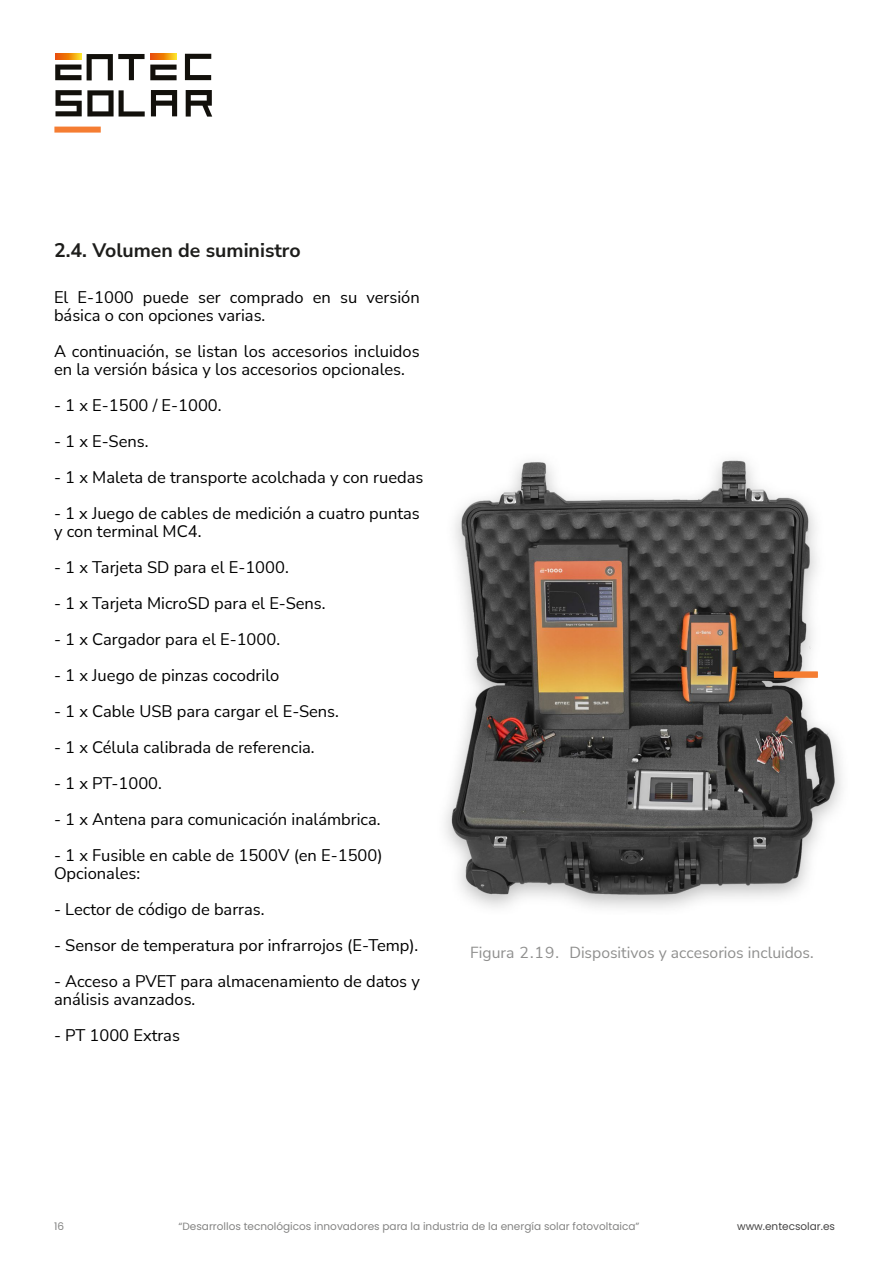
<style>
.page{position:relative;width:893px;height:1263px;background:#fff}
.page>*{position:absolute;margin:0;border:0;box-sizing:border-box;transform-origin:0 0}
.t1{font:700 19.5px "Nunito Sans";color:#1d1d1b}
.t2{font:16.5px/18px "Nunito Sans";color:#000}
.t3{font:15.75px "Nunito Sans";color:#8f8f8e}
.t4{font:10.5px "Poppins";color:#838382}
.t5{font:10.5px "Poppins";color:#454444}
</style>
<div class="page">
<div style="left:54px;top:127px;width:47px;height:6px;background:#f57d32"></div>
<svg style="left:55px;top:54px;width:26px;height:5px"></svg>
<svg style="left:55px;top:65px;width:26px;height:15px"></svg>
<svg style="left:87px;top:54px;width:90px;height:26px"></svg>
<svg style="left:185px;top:54px;width:26px;height:26px"></svg>
<svg style="left:151px;top:90px;width:26px;height:26px"></svg>
<svg style="left:186px;top:90px;width:26px;height:27px"></svg>
<svg style="left:56px;top:90px;width:89px;height:27px"></svg>
<img style="left:445px;top:459px;width:397px;height:449px">
<div style="left:774px;top:672px;width:44px;height:6px;background:#f57d32"></div>
<p class="t1" style="left:54px;top:236px;width:248px">2.4. Volumen de suministro</p>
<p class="t2" style="left:54px;top:288px;width:367px">El E-1000 puede ser comprado en su versión básica o con opciones varias.</p>
<p class="t2" style="left:54px;top:342px;width:367px">A continuación, se listan los accesorios incluidos en la versión básica y los accesorios opcionales.</p>
<p class="t2" style="left:54px;top:396px;width:169px">- 1 x E-1500 / E-1000.</p>
<p class="t2" style="left:54px;top:432px;width:96px">- 1 x E-Sens.</p>
<p class="t2" style="left:54px;top:468px;width:371px">- 1 x Maleta de transporte acolchada y con ruedas</p>
<p class="t2" style="left:54px;top:504px;width:367px">- 1 x Juego de cables de medición a cuatro puntas y con terminal MC4.</p>
<p class="t2" style="left:54px;top:558px;width:236px">- 1 x Tarjeta SD para el E-1000.</p>
<p class="t2" style="left:54px;top:594px;width:273px">- 1 x Tarjeta MicroSD para el E-Sens.</p>
<p class="t2" style="left:54px;top:630px;width:228px">- 1 x Cargador para el E-1000.</p>
<p class="t2" style="left:54px;top:666px;width:227px">- 1 x Juego de pinzas cocodrilo</p>
<p class="t2" style="left:54px;top:702px;width:286px">- 1 x Cable USB para cargar el E-Sens.</p>
<p class="t2" style="left:54px;top:738px;width:262px">- 1 x Célula calibrada de referencia.</p>
<p class="t2" style="left:54px;top:774px;width:109px">- 1 x PT-1000.</p>
<p class="t2" style="left:54px;top:810px;width:328px">- 1 x Antena para comunicación inalámbrica.</p>
<p class="t2" style="left:54px;top:846px;width:330px">- 1 x Fusible en cable de 1500V (en E-1500)<br>Opcionales:</p>
<p class="t2" style="left:54px;top:900px;width:212px">- Lector de código de barras.</p>
<p class="t2" style="left:54px;top:936px;width:366px">- Sensor de temperatura por infrarrojos (E-Temp).</p>
<p class="t2" style="left:54px;top:972px;width:367px">- Acceso a PVET para almacenamiento de datos y análisis avanzados.</p>
<p class="t2" style="left:54px;top:1026px;width:127px">- PT 1000 Extras</p>
<p class="t3" style="left:470px;top:941px;width:345px">Figura 2.19. Dispositivos y accesorios incluidos.</p>
<p class="t4" style="left:54px;top:1221px;width:12px">16</p>
<p class="t4" style="left:178px;top:1221px;width:462px">“Desarrollos tecnológicos innovadores para la industria de la energía solar fotovoltaica”</p>
<p class="t5" style="left:737px;top:1221px;width:99px">www.entecsolar.es</p>
</div>
